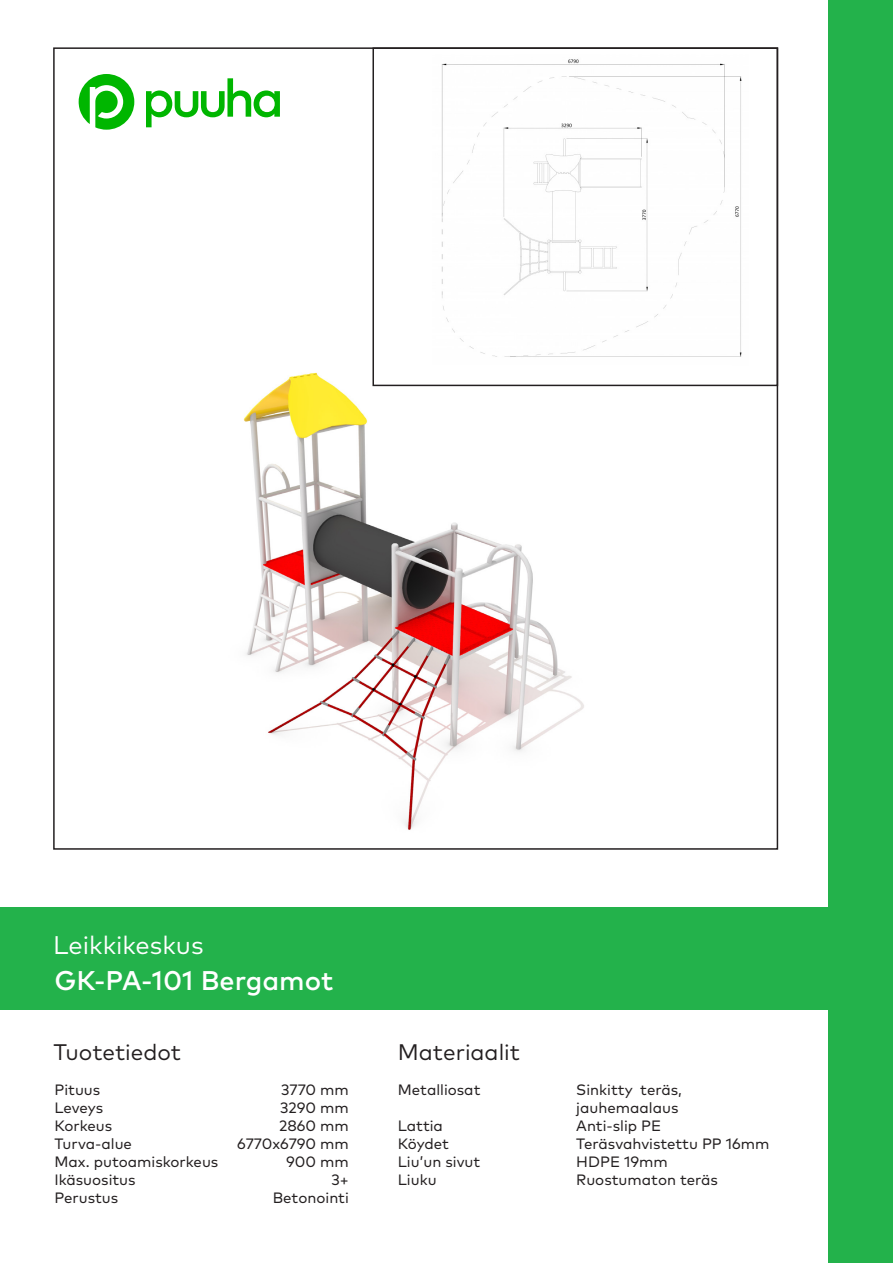
<style>
.page{position:relative;width:893px;height:1263px;background:#fff}
.page>*{position:absolute;margin:0;border:0;box-sizing:border-box;transform-origin:0 0}
.TUOTENUMERO{font:500 27px "Mark Pro";color:#fff}
.TUOTERYHMÄ{font:25.5px "Mark Pro";color:#fff}
.TUOTE_MATERIAALI{font:22.5px "Mark Pro";color:#231f20}
.Tiedot{font:15px "Mark Pro";color:#231f20}
.Numerot{font:15px "Mark Pro";color:#231f20}
</style>
<div class="page">
<img style="left:441px;top:59px;width:301px;height:298px">
<img style="left:243px;top:372px;width:488px;height:458px">
<div style="left:828px;top:0;width:65px;height:1263px;background:#23b24b"></div>
<div style="left:0;top:907px;width:884px;height:102px;background:#23b24b"></div>
<svg style="left:79px;top:74px;width:55px;height:56px"></svg>
<svg style="left:146px;top:78px;width:134px;height:49px"></svg>
<div style="left:372px;top:47px;width:406px;height:339px;border:2px solid #231f20"></div>
<p class="TUOTERYHMÄ" style="left:53px;top:926px;width:152px">Leikkikeskus</p>
<p class="TUOTENUMERO" style="left:54px;top:960px;width:281px">GK-PA-101 Bergamot</p>
<p class="TUOTE_MATERIAALI" style="left:53px;top:1035px;width:129px">Tuotetiedot</p>
<p class="TUOTE_MATERIAALI" style="left:398px;top:1035px;width:124px">Materiaalit</p>
<p class="Tiedot" style="left:54px;top:1078px;width:47px">Pituus</p>
<p class="Tiedot" style="left:54px;top:1096px;width:50px">Leveys</p>
<p class="Tiedot" style="left:54px;top:1114px;width:59px">Korkeus</p>
<p class="Tiedot" style="left:54px;top:1132px;width:79px">Turva-alue</p>
<p class="Tiedot" style="left:54px;top:1150px;width:165px">Max. putoamiskorkeus</p>
<p class="Tiedot" style="left:54px;top:1168px;width:83px">Ikäsuositus</p>
<p class="Tiedot" style="left:54px;top:1186px;width:65px">Perustus</p>
<p class="Tiedot" style="left:398px;top:1078px;width:84px">Metalliosat</p>
<p class="Tiedot" style="left:398px;top:1114px;width:47px">Lattia</p>
<p class="Tiedot" style="left:398px;top:1132px;width:53px">Köydet</p>
<p class="Tiedot" style="left:398px;top:1150px;width:84px">Liu’un sivut</p>
<p class="Tiedot" style="left:398px;top:1168px;width:40px">Liuku</p>
<p class="Numerot" style="left:281px;top:1078px;width:69px">3770 mm</p>
<p class="Numerot" style="left:280px;top:1096px;width:70px">3290 mm</p>
<p class="Numerot" style="left:279px;top:1114px;width:71px">2860 mm</p>
<p class="Numerot" style="left:237px;top:1132px;width:113px">6770x6790 mm</p>
<p class="Numerot" style="left:286px;top:1150px;width:64px">900 mm</p>
<p class="Numerot" style="left:331px;top:1168px;width:19px">3+</p>
<p class="Numerot" style="left:273px;top:1186px;width:78px">Betonointi</p>
<p class="Tiedot" style="left:576px;top:1078px;width:107px">Sinkitty teräs,</p>
<p class="Tiedot" style="left:576px;top:1096px;width:104px">jauhemaalaus</p>
<p class="Tiedot" style="left:576px;top:1114px;width:87px">Anti-slip PE</p>
<p class="Tiedot" style="left:576px;top:1132px;width:195px">Teräsvahvistettu PP 16mm</p>
<p class="Tiedot" style="left:576px;top:1150px;width:93px">HDPE 19mm</p>
<p class="Tiedot" style="left:576px;top:1168px;width:143px">Ruostumaton teräs</p>
</div>
